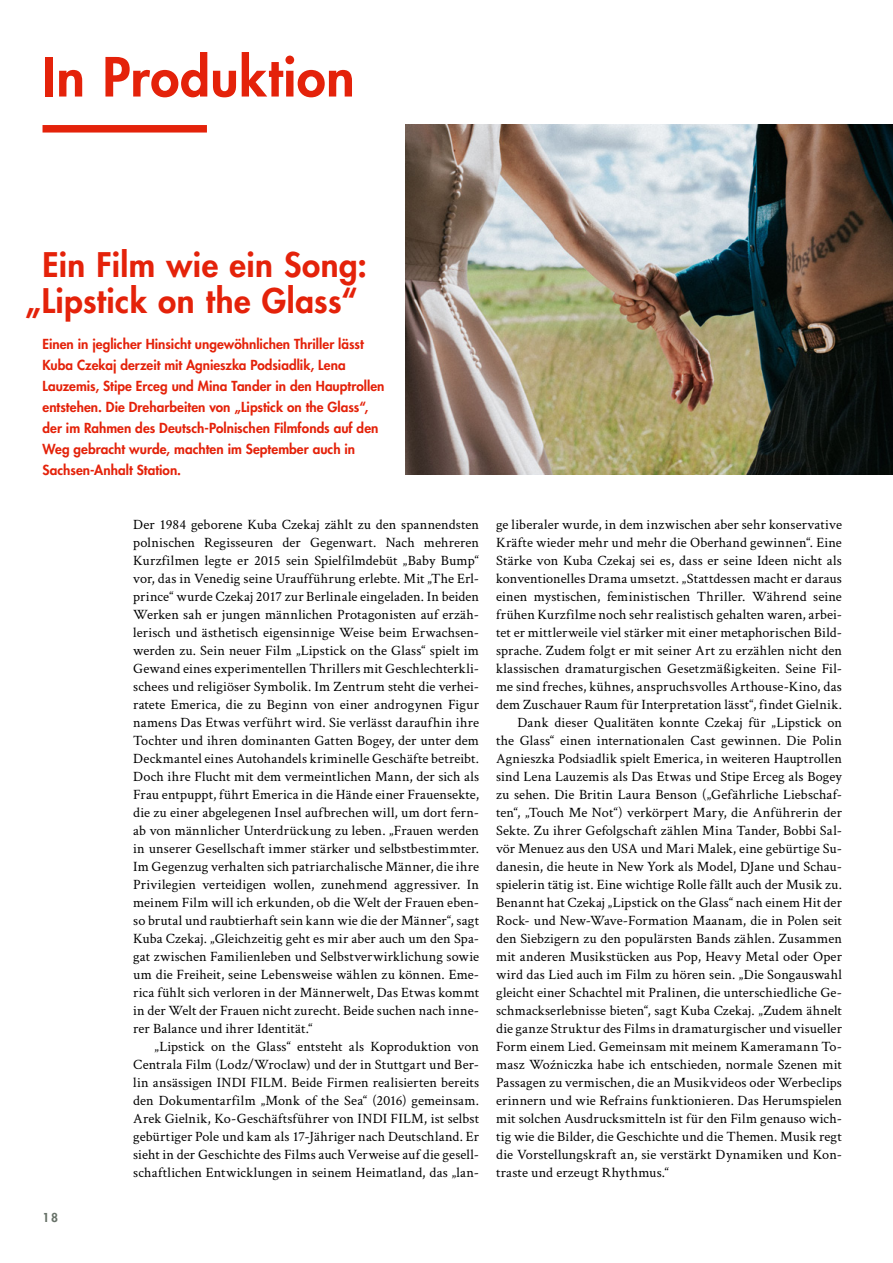
<style>
.page{position:relative;width:893px;height:1263px;background:#fff}
.page>*{position:absolute;margin:0;border:0;box-sizing:border-box;transform-origin:0 0}
.t1{font:800 52.5px "Futura Std";letter-spacing:.01em;color:#e4220a}
.t2{font:800 33px/36px "Futura Std";letter-spacing:.015em;color:#e4220a;text-align:center}
.t3{font:14.25px/18px "Crimson Text";letter-spacing:.01em;color:#000;text-align:justify}
.t4{font:800 13.5px/21px "Futura Std";letter-spacing:.005em;color:#e4220a}
.t5{font:800 12px "Futura Std";color:#677168}
</style>
<div class="page">
<div style="left:43px;top:125px;width:164px;height:8px;background:#e4220a"></div>
<img style="left:405px;top:124px;width:488px;height:351px">
<h1 class="t1" style="left:43px;top:44px;width:314px">In Produktion</h1>
<h2 class="t2" style="left:25px;top:247px;width:343px">Ein Film wie ein Song: „Lipstick on the Glass“</h2>
<p class="t4" style="left:43px;top:333px;width:343px">Einen in jeglicher Hinsicht ungewöhnlichen Thriller lässt Kuba Czekaj derzeit mit Agnieszka Podsiadlik, Lena Lauzemis, Stipe Erceg und Mina Tander in den Hauptrollen entstehen. Die Dreharbeiten von „Lipstick on the Glass“, der im Rahmen des Deutsch-Polnischen Filmfonds auf den Weg gebracht wurde, machten im September auch in Sachsen-Anhalt Station.</p>
<p class="t5" style="left:43px;top:1210px;width:17px">18</p>
<p class="t3" style="left:133px;top:514px;width:347px">Der 1984 geborene Kuba Czekaj zählt zu den spannendsten polnischen Regisseuren der Gegenwart. Nach mehreren Kurzfilmen legte er 2015 sein Spielfilmdebüt „Baby Bump“ vor, das in Venedig seine Uraufführung erlebte. Mit „The Erl&shy;prince“ wurde Czekaj 2017 zur Berlinale eingeladen. In beiden Werken sah er jungen männlichen Protagonisten auf erzäh&shy;lerisch und ästhetisch eigensinnige Weise beim Erwachsen&shy;werden zu. Sein neuer Film „Lipstick on the Glass“ spielt im Gewand eines experimentellen Thrillers mit Geschlechterkli&shy;schees und religiöser Symbolik. Im Zentrum steht die verhei&shy;ratete Emerica, die zu Beginn von einer androgynen Figur namens Das Etwas verführt wird. Sie verlässt daraufhin ihre Tochter und ihren dominanten Gatten Bogey, der unter dem Deckmantel eines Autohandels kriminelle Geschäfte betreibt.<br>Doch ihre Flucht mit dem vermeintlichen Mann, der sich als Frau entpuppt, führt Emerica in die Hände einer Frauensekte, die zu einer abgelegenen Insel aufbrechen will, um dort fern&shy;ab von männlicher Unterdrückung zu leben. „Frauen werden in unserer Gesellschaft immer stärker und selbstbestimmter.<br>Im Gegenzug verhalten sich patriarchalische Männer, die ihre Privilegien verteidigen wollen, zunehmend aggressiver. In meinem Film will ich erkunden, ob die Welt der Frauen eben&shy;so brutal und raubtierhaft sein kann wie die der Männer“, sagt Kuba Czekaj. „Gleichzeitig geht es mir aber auch um den Spa&shy;gat zwischen Familienleben und Selbstverwirklichung sowie um die Freiheit, seine Lebensweise wählen zu können. Eme&shy;rica fühlt sich verloren in der Männerwelt, Das Etwas kommt in der Welt der Frauen nicht zurecht. Beide suchen nach inne&shy;rer Balance und ihrer Identität.“</p>
<p class="t3" style="left:133px;top:1036px;width:347px;text-indent:21px">„Lipstick on the Glass“ entsteht als Koproduktion von Centrala Film (Lodz/Wroclaw) und der in Stuttgart und Ber&shy;lin ansässigen INDI FILM. Beide Firmen realisierten bereits den Dokumentarfilm „Monk of the Sea“ (2016) gemeinsam.<br>Arek Gielnik, Ko-Geschäftsführer von INDI FILM, ist selbst gebürtiger Pole und kam als 17-Jähriger nach Deutschland. Er sieht in der Geschichte des Films auch Verweise auf die gesell&shy;schaftlichen Entwicklungen in seinem Heimatland, das „lan-</p>
<p class="t3" style="left:496px;top:514px;width:347px">ge liberaler wurde, in dem inzwischen aber sehr konservative</p>
<p class="t3" style="left:496px;top:532px;width:347px">Kräfte wieder mehr und mehr die Oberhand gewinnen“. Eine</p>
<p class="t3" style="left:496px;top:550px;width:347px">Stärke von Kuba Czekaj sei es, dass er seine Ideen nicht als</p>
<p class="t3" style="left:496px;top:568px;width:347px">konventionelles Drama umsetzt. „Stattdessen macht er daraus</p>
<p class="t3" style="left:496px;top:586px;width:347px">einen mystischen, feministischen Thriller. Während seine</p>
<p class="t3" style="left:496px;top:604px;width:347px">frühen Kurzfilme noch sehr realistisch gehalten waren, arbei-</p>
<p class="t3" style="left:496px;top:622px;width:347px">tet er mittlerweile viel stärker mit einer metaphorischen Bild-</p>
<p class="t3" style="left:496px;top:640px;width:347px">sprache. Zudem folgt er mit seiner Art zu erzählen nicht den</p>
<p class="t3" style="left:496px;top:658px;width:347px">klassischen dramaturgischen Gesetzmäßigkeiten. Seine Fil-</p>
<p class="t3" style="left:496px;top:676px;width:347px">me sind freches, kühnes, anspruchsvolles Arthouse-Kino, das</p>
<p class="t3" style="left:496px;top:694px;width:347px">dem Zuschauer Raum für Interpretation lässt“, findet Gielnik.</p>
<p class="t3" style="left:517px;top:712px;width:326px">Dank dieser Qualitäten konnte Czekaj für „Lipstick on</p>
<p class="t3" style="left:496px;top:730px;width:347px">the Glass“ einen internationalen Cast gewinnen. Die Polin</p>
<p class="t3" style="left:496px;top:748px;width:347px">Agnieszka Podsiadlik spielt Emerica, in weiteren Hauptrollen</p>
<p class="t3" style="left:496px;top:766px;width:347px">sind Lena Lauzemis als Das Etwas und Stipe Erceg als Bogey</p>
<p class="t3" style="left:496px;top:784px;width:347px">zu sehen. Die Britin Laura Benson („Gefährliche Liebschaf-</p>
<p class="t3" style="left:496px;top:802px;width:347px">ten“, „Touch Me Not“) verkörpert Mary, die Anführerin der</p>
<p class="t3" style="left:496px;top:820px;width:347px">Sekte. Zu ihrer Gefolgschaft zählen Mina Tander, Bobbi Sal-</p>
<p class="t3" style="left:496px;top:838px;width:347px">vör Menuez aus den USA und Mari Malek, eine gebürtige Su-</p>
<p class="t3" style="left:496px;top:856px;width:347px">danesin, die heute in New York als Model, DJane und Schau-</p>
<p class="t3" style="left:496px;top:874px;width:347px">spielerin tätig ist. Eine wichtige Rolle fällt auch der Musik zu.</p>
<p class="t3" style="left:496px;top:892px;width:347px">Benannt hat Czekaj „Lipstick on the Glass“ nach einem Hit der</p>
<p class="t3" style="left:496px;top:910px;width:347px">Rock- und New-Wave-Formation Maanam, die in Polen seit</p>
<p class="t3" style="left:496px;top:928px;width:347px">den Siebzigern zu den populärsten Bands zählen. Zusammen</p>
<p class="t3" style="left:496px;top:946px;width:347px">mit anderen Musikstücken aus Pop, Heavy Metal oder Oper</p>
<p class="t3" style="left:496px;top:964px;width:347px">wird das Lied auch im Film zu hören sein. „Die Songauswahl</p>
<p class="t3" style="left:496px;top:982px;width:347px">gleicht einer Schachtel mit Pralinen, die unterschiedliche Ge-</p>
<p class="t3" style="left:496px;top:1000px;width:347px">schmackserlebnisse bieten“, sagt Kuba Czekaj. „Zudem ähnelt</p>
<p class="t3" style="left:496px;top:1018px;width:347px">die ganze Struktur des Films in dramaturgischer und visueller</p>
<p class="t3" style="left:496px;top:1036px;width:347px">Form einem Lied. Gemeinsam mit meinem Kameramann To-</p>
<p class="t3" style="left:496px;top:1054px;width:347px">masz Woźniczka habe ich entschieden, normale Szenen mit</p>
<p class="t3" style="left:496px;top:1072px;width:347px">Passagen zu vermischen, die an Musikvideos oder Werbeclips</p>
<p class="t3" style="left:496px;top:1090px;width:347px">erinnern und wie Refrains funktionieren. Das Herumspielen</p>
<p class="t3" style="left:496px;top:1108px;width:347px">mit solchen Ausdrucksmitteln ist für den Film genauso wich-</p>
<p class="t3" style="left:496px;top:1126px;width:347px">tig wie die Bilder, die Geschichte und die Themen. Musik regt</p>
<p class="t3" style="left:496px;top:1144px;width:346px">die Vorstellungskraft an, sie verstärkt Dynamiken und Kon-</p>
<p class="t3" style="left:496px;top:1162px;width:175px">traste und erzeugt Rhythmus.“</p>
</div>
